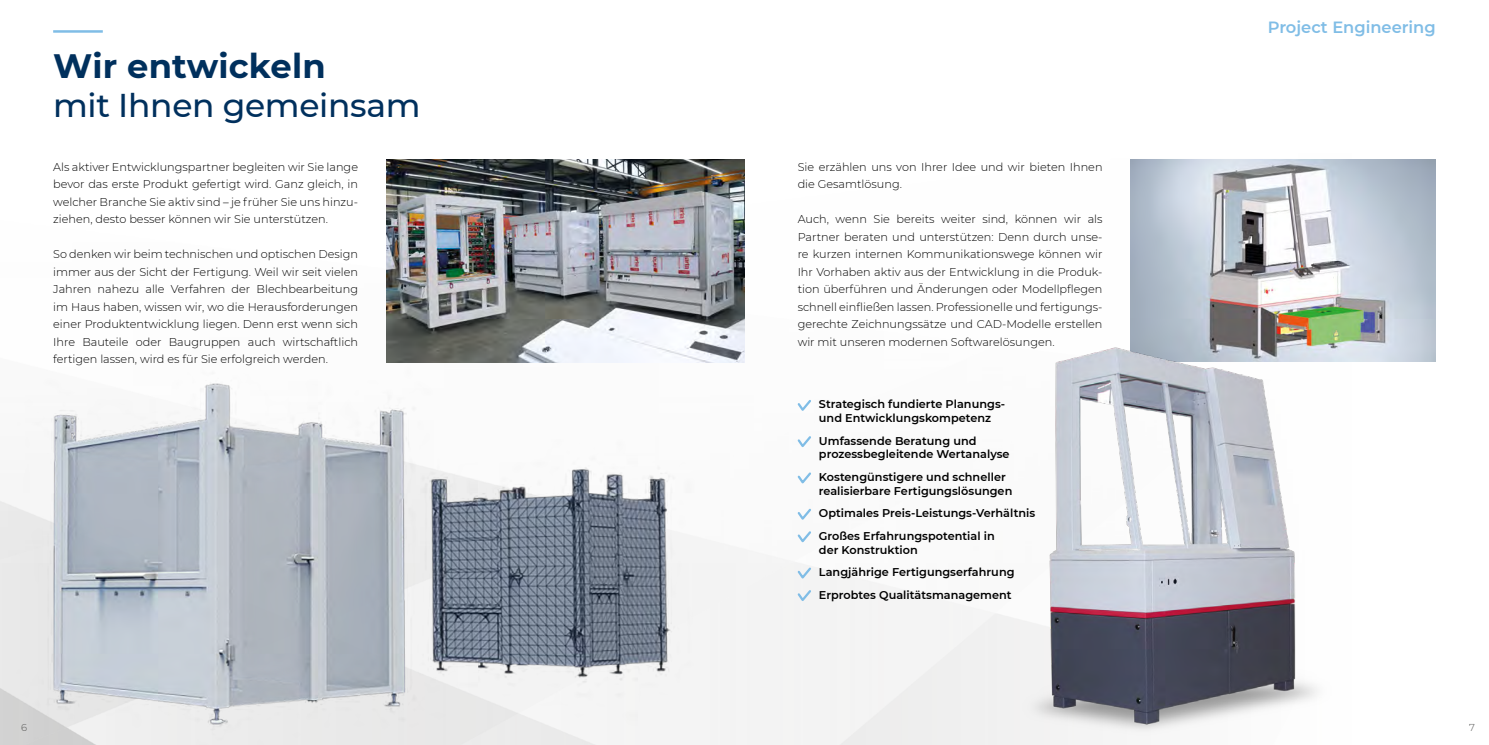
<style>
.page{position:relative;width:1489px;height:745px;background:#fff}
.page>*{position:absolute;margin:0;border:0;box-sizing:border-box;transform-origin:0 0}
.t1{font:700 33.75px "Montserrat";letter-spacing:.005em;color:#00305d}
.t2{font:500 32.88px "Montserrat";letter-spacing:-.01em;color:#00305d}
.t3{font:600 16.25px "Montserrat";color:#80bde6}
.t4{font:300 11.25px/17.5px "Montserrat";color:#000;text-align:justify}
.t5{font:600 11.25px/13.8px "Montserrat";color:#000}
.t6{font:300 10px "Montserrat";color:#575756}
</style>
<div class="page">
<img style="left:742px;top:159px;width:694px;height:585px">
<img style="left:1130px;top:159px;width:305px;height:202px">
<hr style="left:53px;top:30px;width:50px;height:3px;background:#80bde6">
<svg style="left:795px;top:397px;width:18px;height:16px"></svg>
<svg style="left:795px;top:434px;width:18px;height:15px"></svg>
<svg style="left:795px;top:470px;width:18px;height:16px"></svg>
<svg style="left:795px;top:506px;width:18px;height:16px"></svg>
<svg style="left:795px;top:529px;width:18px;height:15px"></svg>
<svg style="left:795px;top:565px;width:18px;height:16px"></svg>
<svg style="left:795px;top:587px;width:18px;height:16px"></svg>
<img style="left:0;top:362px;width:742px;height:382px">
<img style="left:386px;top:159px;width:358px;height:203px">
<img style="left:1006px;top:329px;width:397px;height:415px">
<p class="t1" style="left:53px;top:41px;width:274px">Wir entwickeln</p>
<p class="t2" style="left:53px;top:82px;width:369px">mit Ihnen gemeinsam</p>
<p class="t4" style="left:53px;top:157px;width:306px">Als aktiver Entwicklungspartner begleiten wir Sie lange bevor das erste Produkt gefertigt wird. Ganz gleich, in welcher Branche Sie aktiv sind – je früher Sie uns hinzu&shy;ziehen, desto besser können wir Sie unterstützen.</p>
<p class="t4" style="left:53px;top:245px;width:306px">So denken wir beim technischen und optischen Design immer aus der Sicht der Fertigung. Weil wir seit vielen Jahren nahezu alle Verfahren der Blechbearbeitung im Haus haben, wissen wir, wo die Herausforderungen einer Produktentwicklung liegen. Denn erst wenn sich Ihre Bauteile oder Baugruppen auch wirtschaftlich fertigen lassen, wird es für Sie erfolgreich werden.</p>
<p class="t4" style="left:797px;top:157px;width:306px">Sie erzählen uns von Ihrer Idee und wir bieten Ihnen die Gesamtlösung.</p>
<p class="t4" style="left:797px;top:210px;width:306px">Auch, wenn Sie bereits weiter sind, können wir als Partner beraten und unterstützen: Denn durch unse&shy;re kurzen internen Kommunikationswege können wir Ihr Vorhaben aktiv aus der Entwicklung in die Produk&shy;tion überführen und Änderungen oder Modellpflegen schnell einfließen lassen. Professionelle und fertigungs&shy;gerechte Zeichnungssätze und CAD-Modelle erstellen wir mit unseren modernen Softwarelösungen.</p>
<p class="t5" style="left:819px;top:397px;width:188px">Strategisch fundierte Planungs-</p>
<p class="t5" style="left:819px;top:410px;width:174px">und Entwicklungskompetenz</p>
<p class="t5" style="left:819px;top:433px;width:159px">Umfassende Beratung und</p>
<p class="t5" style="left:819px;top:447px;width:192px">prozessbegleitende Wertanalyse</p>
<p class="t5" style="left:819px;top:469px;width:188px">Kostengünstigere und schneller</p>
<p class="t5" style="left:819px;top:483px;width:195px">realisierbare Fertigungslösungen</p>
<p class="t5" style="left:819px;top:505px;width:218px">Optimales Preis-Leistungs-Verhältnis</p>
<p class="t5" style="left:819px;top:528px;width:177px">Großes Erfahrungspotential in der Konstruktion</p>
<p class="t5" style="left:819px;top:564px;width:197px">Langjährige Fertigungserfahrung</p>
<p class="t5" style="left:819px;top:587px;width:194px">Erprobtes Qualitätsmanagement</p>
<p class="t3" style="left:1267px;top:16px;width:169px">Project Engineering</p>
<p class="t6" style="left:21px;top:720px;width:8px">6</p>
<p class="t6" style="left:1468px;top:720px;width:7px">7</p>
</div>
